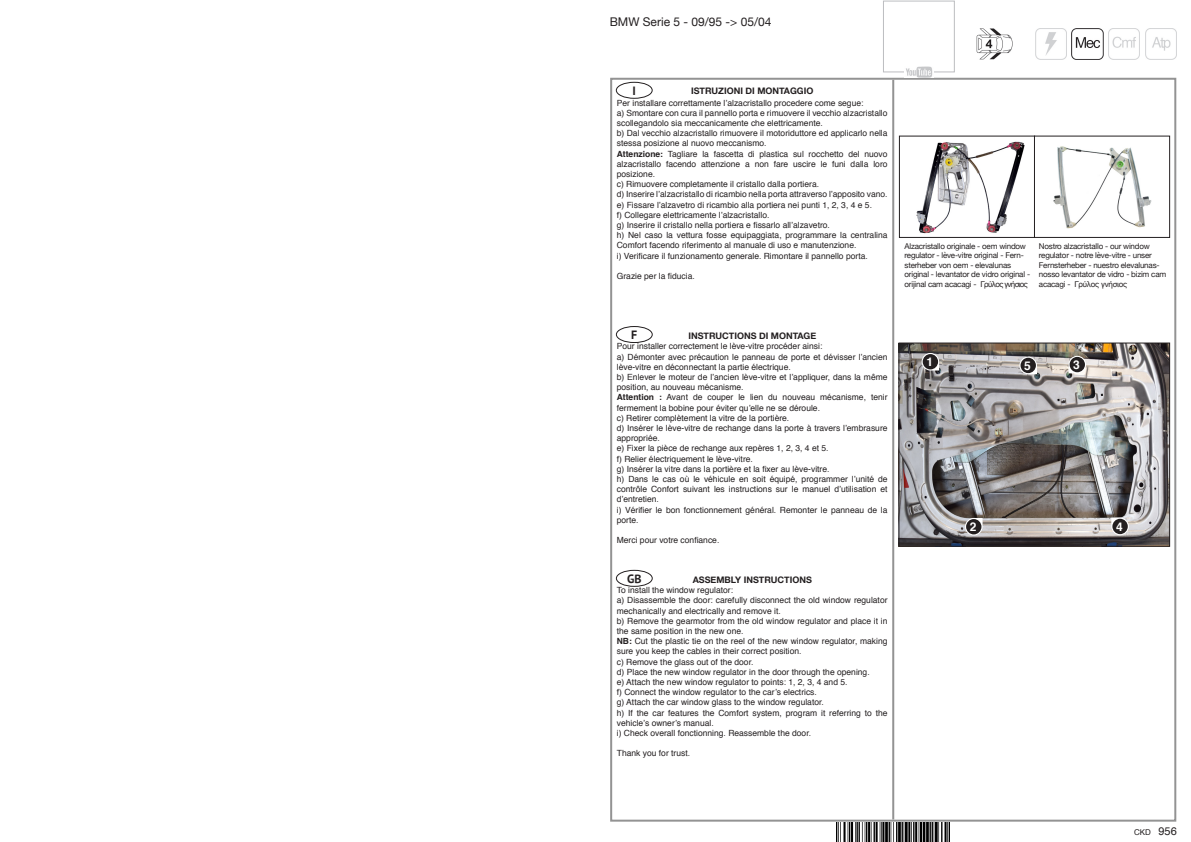
<style>
.page{position:relative;width:1191px;height:842px;background:#fff}
.page>*{position:absolute;margin:0;border:0;box-sizing:border-box;transform-origin:0 0}
.t1{font:12px "Helvetica Neue";color:#231f20}
.t2{font:700 12px "Helvetica";color:#fff}
.t3{font:700 12px "PT Sans";color:#231f20}
.t4{font:11px "Helvetica";color:#231f20}
.t5{font:700 9px "Helvetica Neue";color:#231f20}
.Stile_di_paragrafo_1{font:8.5px/10.2px "Helvetica";color:#231f20}
.t6{font:8px/9.6px "Helvetica Neue";letter-spacing:-.025em;color:#231f20}
.t7{font:8px "Helvetica";color:#231f20}
.s1{font-weight:700}
</style>
<div class="page">
<hr style="left:892px;top:80px;width:2px;height:739px;background:#939393">
<div style="left:616px;top:82px;width:36px;height:17px;border:1px solid #231f20;border-radius:50%"></div>
<div style="left:616px;top:326px;width:37px;height:17px;border:1px solid #231f20;border-radius:50%"></div>
<div style="left:616px;top:570px;width:37px;height:17px;border:1px solid #231f20;border-radius:50%"></div>
<img style="left:1071px;top:28px;width:32px;height:32px">
<img style="left:1035px;top:28px;width:31px;height:32px">
<img style="left:1108px;top:28px;width:32px;height:32px">
<img style="left:1145px;top:28px;width:31px;height:32px">
<div style="left:883px;top:1px;width:71px;height:71px;border:1px solid #bcbdc0"></div>
<img style="left:904px;top:66px;width:29px;height:12px">
<img style="left:900px;top:344px;width:268px;height:201px">
<div style="left:898px;top:342px;width:272px;height:205px;border:1px solid #231f20"></div>
<img style="left:916px;top:141px;width:236px;height:93px">
<div style="left:899px;top:136px;width:136px;height:102px;border:1px solid #231f20"></div>
<div style="left:1034px;top:136px;width:136px;height:102px;border:1px solid #231f20"></div>
<img style="left:976px;top:28px;width:37px;height:32px">
<svg style="left:1068px;top:356px;width:18px;height:17px"></svg>
<div style="left:1069px;top:357px;width:16px;height:15px;background:#231f20;border-radius:50%"></div>
<svg style="left:921px;top:353px;width:18px;height:17px"></svg>
<div style="left:922px;top:354px;width:16px;height:15px;background:#231f20;border-radius:50%"></div>
<svg style="left:965px;top:518px;width:17px;height:17px"></svg>
<div style="left:966px;top:519px;width:15px;height:15px;background:#231f20;border-radius:50%"></div>
<svg style="left:1111px;top:518px;width:17px;height:17px"></svg>
<div style="left:1112px;top:519px;width:15px;height:15px;background:#231f20;border-radius:50%"></div>
<svg style="left:1019px;top:357px;width:18px;height:17px"></svg>
<div style="left:1020px;top:358px;width:16px;height:15px;background:#231f20;border-radius:50%"></div>
<img style="left:836px;top:822px;width:113px;height:20px">
<p class="t1" style="left:609px;top:13px;width:163px">BMW Serie 5 - 09/95 -&gt; 05/04</p>
<h1 class="t3" style="left:632px;top:82px;width:5px">I</h1>
<p class="t5" style="left:691px;top:84px;width:124px">ISTRUZIONI DI MONTAGGIO</p>
<p class="Stile_di_paragrafo_1" style="left:617px;top:98px;width:248px">Per installare correttamente l’alzacristallo procedere come segue:</p>
<p class="Stile_di_paragrafo_1" style="left:617px;top:108px;width:272px">a) Smontare con cura il pannello porta e rimuovere il vecchio alzacristallo scollegandolo sia meccanicamente che elettricamente.</p>
<p class="Stile_di_paragrafo_1" style="left:617px;top:128px;width:272px">b) Dal vecchio alzacristallo rimuovere il motoriduttore ed applicarlo nella stessa posizione al nuovo meccanismo.</p>
<p class="Stile_di_paragrafo_1" style="left:617px;top:149px;width:272px;text-align:justify"><span class="s1">Attenzione:</span> Tagliare la fascetta di plastica sul rocchetto del nuovo alzacristallo facendo attenzione a non fare uscire le funi dalla loro posizione.</p>
<p class="Stile_di_paragrafo_1" style="left:617px;top:179px;width:204px">c) Rimuovere completamente il cristallo dalla portiera.</p>
<p class="Stile_di_paragrafo_1" style="left:617px;top:190px;width:272px">d) Inserire l’alzacristallo di ricambio nella porta attraverso l’apposito vano.</p>
<p class="Stile_di_paragrafo_1" style="left:617px;top:200px;width:257px">e) Fissare l’alzavetro di ricambio alla portiera nei punti 1, 2, 3, 4 e 5.</p>
<p class="Stile_di_paragrafo_1" style="left:617px;top:210px;width:154px">f) Collegare elettricamente l’alzacristallo.</p>
<p class="Stile_di_paragrafo_1" style="left:617px;top:220px;width:215px">g) Inserire il cristallo nella portiera e fissarlo all’alzavetro.</p>
<p class="Stile_di_paragrafo_1" style="left:617px;top:230px;width:272px">h) Nel caso la vettura fosse equipaggiata, programmare la centralina<br>Comfort facendo riferimento al manuale di uso e manutenzione.</p>
<p class="Stile_di_paragrafo_1" style="left:617px;top:251px;width:252px">i) Verificare il funzionamento generale. Rimontare il pannello porta.</p>
<p class="Stile_di_paragrafo_1" style="left:617px;top:271px;width:79px">Grazie per la fiducia.</p>
<h1 class="t3" style="left:631px;top:327px;width:8px">F</h1>
<p class="t5" style="left:688px;top:329px;width:129px">INSTRUCTIONS DI MONTAGE</p>
<p class="Stile_di_paragrafo_1" style="left:617px;top:342px;width:207px">Pour installer correctement le lève-vitre procéder ainsi:</p>
<p class="Stile_di_paragrafo_1" style="left:617px;top:352px;width:272px">a) Démonter avec précaution le panneau de porte et dévisser l’ancien lève-vitre en déconnectant la partie électrique.</p>
<p class="Stile_di_paragrafo_1" style="left:617px;top:372px;width:272px">b) Enlever le moteur de l’ancien lève-vitre et l’appliquer, dans la même position, au nouveau mécanisme.</p>
<p class="Stile_di_paragrafo_1" style="left:617px;top:393px;width:272px"><span class="s1">Attention :</span> Avant de couper le lien du nouveau mécanisme, tenir fermement la bobine pour éviter qu’elle ne se déroule.</p>
<p class="Stile_di_paragrafo_1" style="left:617px;top:413px;width:174px">c) Retirer complètement la vitre de la portière.</p>
<p class="Stile_di_paragrafo_1" style="left:617px;top:423px;width:272px">d) Insérer le lève-vitre de rechange dans la porte à travers l’embrasure appropriée.</p>
<p class="Stile_di_paragrafo_1" style="left:617px;top:444px;width:213px">e) Fixer la pièce de rechange aux repères 1, 2, 3, 4 et 5.</p>
<p class="Stile_di_paragrafo_1" style="left:617px;top:454px;width:138px">f) Relier électriquement le lève-vitre.</p>
<p class="Stile_di_paragrafo_1" style="left:617px;top:464px;width:214px">g) Insérer la vitre dans la portière et la fixer au lève-vitre.</p>
<p class="Stile_di_paragrafo_1" style="left:617px;top:474px;width:272px;text-align:justify">h) Dans le cas où le véhicule en soit équipé, programmer l’unité de contrôle Confort suivant les instructions sur le manuel d’utilisation et d’entretien.</p>
<p class="Stile_di_paragrafo_1" style="left:617px;top:505px;width:272px">i) Vérifier le bon fonctionnement général. Remonter le panneau de la porte.</p>
<p class="Stile_di_paragrafo_1" style="left:617px;top:535px;width:104px">Merci pour votre confiance.</p>
<h1 class="t3" style="left:627px;top:570px;width:16px">GB</h1>
<p class="t5" style="left:692px;top:572px;width:121px">ASSEMBLY INSTRUCTIONS</p>
<p class="Stile_di_paragrafo_1" style="left:617px;top:585px;width:118px">To install the window regulator:</p>
<p class="Stile_di_paragrafo_1" style="left:617px;top:596px;width:272px">a) Disassemble the door: carefully disconnect the old window regulator mechanically and electrically and remove it.</p>
<p class="Stile_di_paragrafo_1" style="left:617px;top:616px;width:272px">b) Remove the gearmotor from the old window regulator and place it in the same position in the new one.</p>
<p class="Stile_di_paragrafo_1" style="left:617px;top:636px;width:272px"><span class="s1">NB:</span> Cut the plastic tie on the reel of the new window regulator, making sure you keep the cables in their correct position.</p>
<p class="Stile_di_paragrafo_1" style="left:617px;top:657px;width:138px">c) Remove the glass out of the door.</p>
<p class="Stile_di_paragrafo_1" style="left:617px;top:667px;width:254px">d) Place the new window regulator in the door through the opening.</p>
<p class="Stile_di_paragrafo_1" style="left:617px;top:677px;width:232px">e) Attach the new window regulator to points: 1, 2, 3, 4 and 5.</p>
<p class="Stile_di_paragrafo_1" style="left:617px;top:687px;width:202px">f) Connect the window regulator to the car’s electrics.</p>
<p class="Stile_di_paragrafo_1" style="left:617px;top:698px;width:208px">g) Attach the car window glass to the window regulator.</p>
<p class="Stile_di_paragrafo_1" style="left:617px;top:708px;width:272px">h) If the car features the Comfort system, program it referring to the vehicle’s owner’s manual.</p>
<p class="Stile_di_paragrafo_1" style="left:617px;top:728px;width:196px">i) Check overall fonctionning. Reassemble the door.</p>
<p class="Stile_di_paragrafo_1" style="left:617px;top:749px;width:75px">Thank you for trust.</p>
<p class="t6" style="left:904px;top:241px;width:127px">Alzacristallo originale - oem window regulator - lève-vitre original - Fern&shy;sterheber von oem - elevalunas original - levantator de vidro original - orijinal cam acacagi - Γρύλος γνήσιος</p>
<p class="t6" style="left:1039px;top:241px;width:129px">Nostro alzacristallo - our window regulator - notre lève-vitre - unser Fernsterheber - nuestro elevalunas&shy;nosso levantator de vidro - bizim cam acacagi - Γρύλος γνήσιος</p>
<p class="t2" style="left:926px;top:352px;width:8px">1</p>
<p class="t2" style="left:1073px;top:355px;width:8px">3</p>
<p class="t2" style="left:1024px;top:356px;width:8px">5</p>
<p class="t2" style="left:969px;top:517px;width:8px">2</p>
<p class="t2" style="left:1116px;top:517px;width:8px">4</p>
<p class="t7" style="left:1134px;top:826px;width:18px">CKD</p>
<p class="t4" style="left:1158px;top:823px;width:20px">956</p>
</div>
